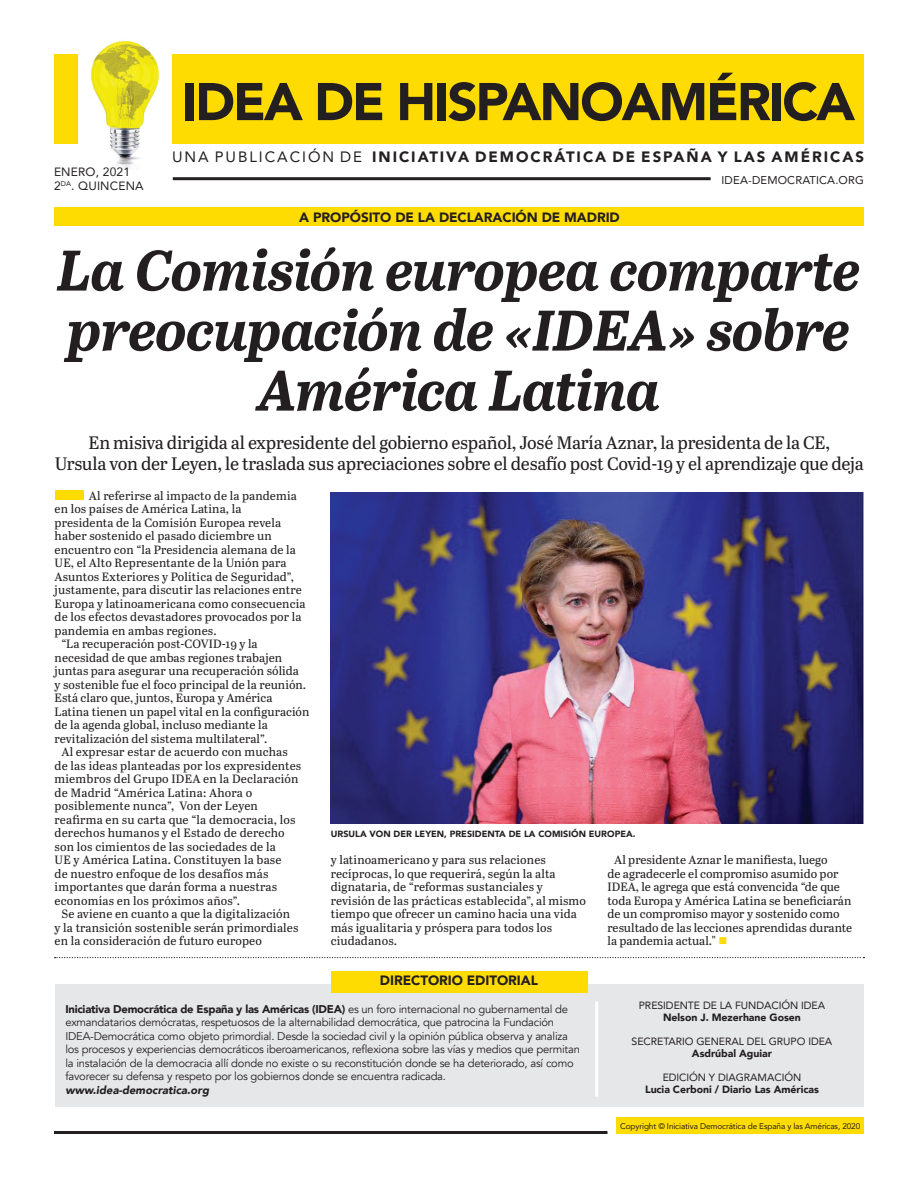
<style>
.page{position:relative;width:918px;height:1188px;background:#fff}
.page>*{position:absolute;margin:0;border:0;box-sizing:border-box;transform-origin:0 0}
.t1{font:italic 700 57px/60px "Abril Text";letter-spacing:-.01em;color:#231f20;text-align:center}
.t2{font:900 52.5px "Avenir";letter-spacing:-.04em;color:#231f20}
.t3{font:18px/21px "Abril Text";letter-spacing:-.015em;color:#231f20;text-align:center}
.t4{font:900 15px "Avenir";letter-spacing:.13em;color:#231f20}
.t5{font:900 13.5px "Avenir";letter-spacing:-.005em;color:#231f20}
.t6{font:12px/13.5px "Abril Text";letter-spacing:.005em;color:#231f20}
.t7{font:12px/13.5px "Avenir";letter-spacing:.015em;color:#231f20}
.t8{font:11.25px/13.5px "Avenir";letter-spacing:-.02em;color:#231f20}
.t9{font:italic 900 11.25px "Avenir";color:#231f20}
.t10{font:11.25px "Avenir";letter-spacing:.015em;color:#231f20}
.t11{font:10.5px "Avenir";letter-spacing:-.005em;color:#231f20}
.t12{font:900 10.5px "Avenir";letter-spacing:-.005em;color:#231f20}
.t13{font:900 9px "Avenir";letter-spacing:.005em;color:#231f20}
.t14{font:8.25px "Avenir";letter-spacing:-.015em;color:#231f20}
.s1{font-weight:400}
.s2{color:#ffdc01}
.s3{font-weight:900}
</style>
<div class="page">
<img style="left:90px;top:41px;width:95px;height:140px">
<div style="left:173px;top:54px;width:691px;height:90px;background:#ffdc01"></div>
<div style="left:54px;top:54px;width:24px;height:90px;background:#ffdc01"></div>
<hr style="left:173px;top:177px;width:538px;height:3px;background:#231f20">
<div style="left:55px;top:208px;width:809px;height:18px;background:#ffdc01"></div>
<div style="left:616px;top:1118px;width:248px;height:16px;background:#ffdc01"></div>
<hr style="left:54px;top:1131px;width:554px;height:3px;background:#231f20">
<div style="left:55px;top:490px;width:28px;height:10px;background:#ffdc01"></div>
<div style="left:55px;top:985px;width:808px;height:122px;background:#e6e7e9"></div>
<div style="left:331px;top:971px;width:256px;height:21px;background:#ffdc01"></div>
<hr style="left:595px;top:1002px;width:3px;height:95px;background:#fff">
<svg style="left:55px;top:957px;width:809px;height:1px"></svg>
<img style="left:331px;top:493px;width:532px;height:331px">
<p class="t7" style="left:54px;top:165px;width:91px">ENERO, 2021<br>2<sup>DA</sup>. QUINCENA</p>
<h2 class="t2" style="left:182px;top:57px;width:675px">IDEA DE HISPANOAMÉRICA</h2>
<p class="t4" style="left:172px;top:144px;width:693px"><span class="s1">UNA PUBLICACIÓN DE</span> INICIATIVA DEMOCRÁTICA DE ESPAÑA Y LAS AMÉRICAS</p>
<p class="t10" style="left:722px;top:171px;width:144px">IDEA-DEMOCRATICA.ORG</p>
<p class="t5" style="left:299px;top:205px;width:322px">A PROPÓSITO DE LA DECLARACIÓN DE MADRID</p>
<h1 class="t1" style="left:57px;top:238px;width:805px">La Comisión europea comparte preocupación de «IDEA» sobre<br>América Latina</h1>
<h3 class="t3" style="left:55px;top:432px;width:811px">En misiva dirigida al expresidente del gobierno español, José María Aznar, la presidenta de la CE,<br>Ursula von der Leyen, le traslada sus apreciaciones sobre el desafío post Covid-19 y el aprendizaje que deja</h3>
<p class="t6" style="left:89px;top:488px;width:209px">Al referirse al impacto de la pandemia</p>
<p class="t6" style="left:55px;top:501px;width:188px">en los países de América Latina, la</p>
<p class="t6" style="left:55px;top:515px;width:228px">presidenta de la Comisión Europea revela</p>
<p class="t6" style="left:55px;top:528px;width:219px">haber sostenido el pasado diciembre un</p>
<p class="t6" style="left:55px;top:542px;width:243px">encuentro con “la Presidencia alemana de la</p>
<p class="t6" style="left:55px;top:555px;width:233px">UE, el Alto Representante de la Unión para</p>
<p class="t6" style="left:55px;top:569px;width:241px">Asuntos Exteriores y Política de Seguridad”,</p>
<p class="t6" style="left:55px;top:582px;width:249px">justamente, para discutir las relaciones entre</p>
<p class="t6" style="left:55px;top:596px;width:253px">Europa y latinoamericana como consecuencia</p>
<p class="t6" style="left:55px;top:609px;width:249px">de los efectos devastadores provocados por la</p>
<p class="t6" style="left:55px;top:623px;width:164px">pandemia en ambas regiones.</p>
<p class="t6" style="left:61px;top:636px;width:198px">“La recuperación post-COVID-19 y la</p>
<p class="t6" style="left:55px;top:650px;width:229px">necesidad de que ambas regiones trabajen</p>
<p class="t6" style="left:55px;top:663px;width:246px">juntas para asegurar una recuperación sólida</p>
<p class="t6" style="left:55px;top:677px;width:253px">y sostenible fue el foco principal de la reunión.</p>
<p class="t6" style="left:55px;top:690px;width:220px">Está claro que, juntos, Europa y América</p>
<p class="t6" style="left:55px;top:704px;width:256px">Latina tienen un papel vital en la configuración</p>
<p class="t6" style="left:55px;top:717px;width:215px">de la agenda global, incluso mediante la</p>
<p class="t6" style="left:55px;top:731px;width:214px">revitalización del sistema multilateral”.</p>
<p class="t6" style="left:61px;top:744px;width:228px">Al expresar estar de acuerdo con muchas</p>
<p class="t6" style="left:55px;top:758px;width:248px">de las ideas planteadas por los expresidentes</p>
<p class="t6" style="left:55px;top:771px;width:246px">miembros del Grupo IDEA en la Declaración</p>
<p class="t6" style="left:55px;top:785px;width:199px">de Madrid “América Latina: Ahora o</p>
<p class="t6" style="left:55px;top:798px;width:205px">posiblemente nunca”, Von der Leyen</p>
<p class="t6" style="left:55px;top:812px;width:242px">reafirma en su carta que “la democracia, los</p>
<p class="t6" style="left:55px;top:825px;width:232px">derechos humanos y el Estado de derecho</p>
<p class="t6" style="left:55px;top:839px;width:223px">son los cimientos de las sociedades de la</p>
<p class="t6" style="left:55px;top:852px;width:228px">UE y América Latina. Constituyen la base</p>
<p class="t6" style="left:55px;top:866px;width:215px">de nuestro enfoque de los desafíos más</p>
<p class="t6" style="left:55px;top:879px;width:224px">importantes que darán forma a nuestras</p>
<p class="t6" style="left:55px;top:893px;width:187px">economías en los próximos años”.</p>
<p class="t6" style="left:61px;top:906px;width:230px">Se aviene en cuanto a que la digitalización</p>
<p class="t6" style="left:55px;top:920px;width:245px">y la transición sostenible serán primordiales</p>
<p class="t6" style="left:55px;top:933px;width:209px">en la consideración de futuro europeo</p>
<p class="t13" style="left:331px;top:826px;width:306px">URSULA VON DER LEYEN, PRESIDENTA DE LA COMISIÓN EUROPEA.</p>
<p class="t6" style="left:331px;top:852px;width:257px">y latinoamericano y para sus relaciones recíprocas, lo que requerirá, según la alta dignataria, de “reformas sustanciales y revisión de las prácticas establecida”, al mismo tiempo que ofrecer un camino hacia una vida más igualitaria y próspera para todos los ciudadanos.</p>
<p class="t6" style="left:608px;top:852px;width:246px;text-indent:7px">Al presidente Aznar le manifiesta, luego<br>de agradecerle el compromiso asumido por IDEA, le agrega que está convencida “de que toda Europa y América Latina se beneficiarán de un compromiso mayor y sostenido como resultado de las lecciones aprendidas durante la pandemia actual." <span class="s2">■</span></p>
<p class="t5" style="left:380px;top:969px;width:160px">DIRECTORIO EDITORIAL</p>
<p class="t8" style="left:65px;top:1002px;width:516px"><span class="s3">Iniciativa Democrática de España y las Américas (IDEA)</span> es un foro internacional no gubernamental de exmandatarios demócratas, respetuosos de la alternabilidad democrática, que patrocina la Fundación IDEA-Democrática como objeto primordial. Desde la sociedad civil y la opinión pública observa y analiza los procesos y experiencias democráticos iberoamericanos, reflexiona sobre las vías y medios que permitan la instalación de la democracia allí donde no existe o su reconstitución donde se ha deteriorado, así como favorecer su defensa y respeto por los gobiernos donde se encuentra radicada.</p>
<p class="t9" style="left:65px;top:1081px;width:145px">www.idea-democratica.org</p>
<p class="t11" style="left:639px;top:997px;width:188px">PRESIDENTE DE LA FUNDACIÓN IDEA</p>
<p class="t12" style="left:663px;top:1009px;width:139px">Nelson J. Mezerhane Gosen</p>
<p class="t11" style="left:632px;top:1033px;width:202px">SECRETARIO GENERAL DEL GRUPO IDEA</p>
<p class="t12" style="left:692px;top:1045px;width:81px">Asdrúbal Aguiar</p>
<p class="t11" style="left:663px;top:1069px;width:140px">EDICIÓN Y DIAGRAMACIÓN</p>
<p class="t12" style="left:645px;top:1081px;width:175px">Lucia Cerboni / Diario Las Américas</p>
<p class="t14" style="left:620px;top:1120px;width:242px">Copyright © Iniciativa Democrática de España y las Américas, 2020</p>
</div>
